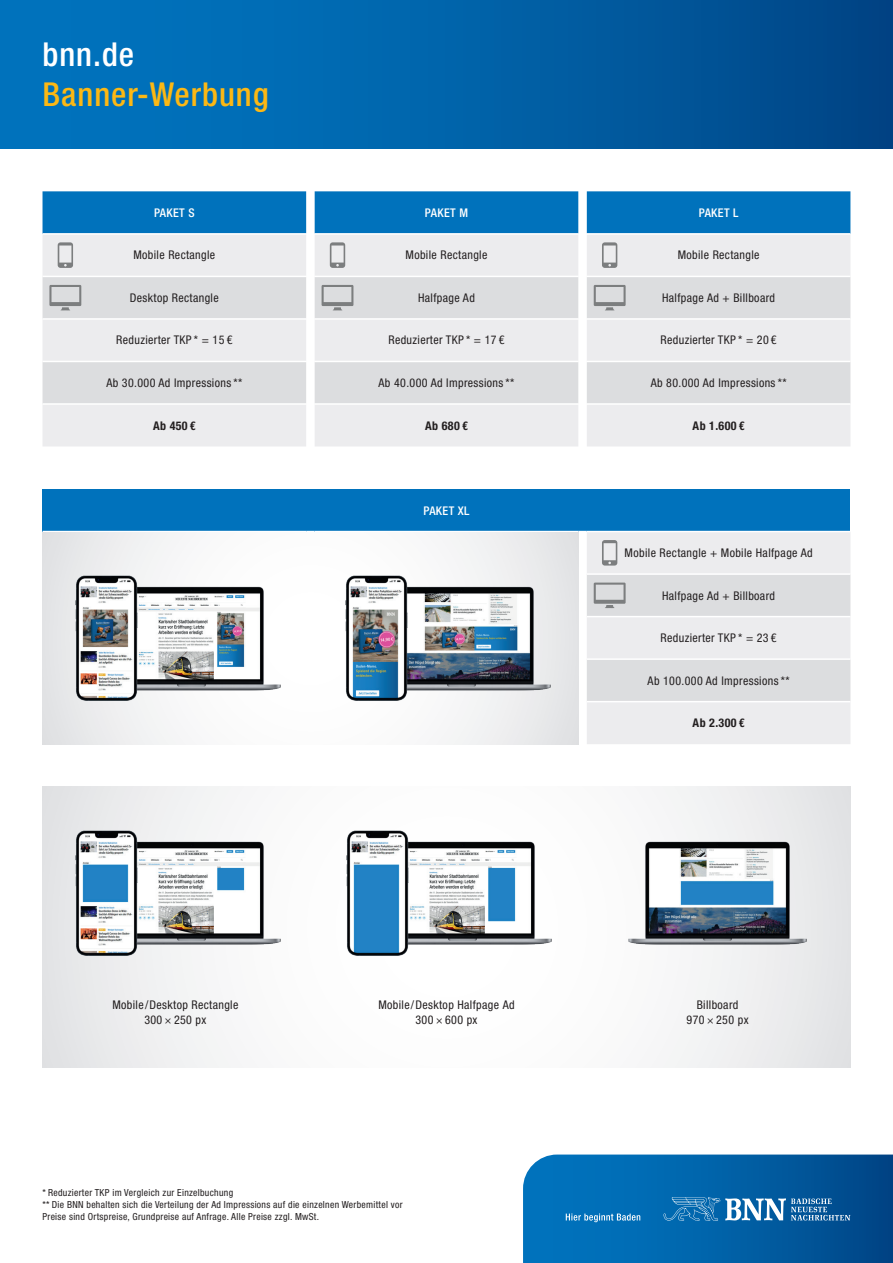
<style>
.page{position:relative;width:893px;height:1263px;background:#fff}
.page>*{position:absolute;margin:0;border:0;box-sizing:border-box;transform-origin:0 0}
.t1{font:500 condensed 33px "Helvetica Neue LT Std";letter-spacing:.03em;color:#fcb814}
.t2{font:500 condensed 33px "Helvetica Neue LT Std";color:#fff}
.t3{font:condensed 12px/15px "Helvetica Neue LT Std";letter-spacing:.03em;color:#231f20;text-align:center}
.t4{font:700 condensed 12px "Helvetica Neue LT Std";letter-spacing:.03em;color:#231f20}
.t5{font:500 condensed 12px "Helvetica Neue LT Std";letter-spacing:.03em;color:#fff}
.t6{font:condensed 9.75px/12px "Helvetica Neue LT Std";letter-spacing:.03em;color:#231f20}
</style>
<div class="page">
<div style="left:0;top:0;width:893px;height:149px;background:linear-gradient(to right,#0079c5,#014889)"></div>
<svg style="left:523px;top:1154px;width:370px;height:109px"></svg>
<svg style="left:43px;top:787px;width:807px;height:280px"></svg>
<img style="left:149px;top:829px;width:138px;height:128px">
<img style="left:420px;top:829px;width:138px;height:128px">
<img style="left:622px;top:829px;width:191px;height:128px">
<img style="left:64px;top:819px;width:85px;height:148px">
<img style="left:335px;top:819px;width:85px;height:148px">
<div style="left:43px;top:235px;width:807px;height:211px;background:#ececee"></div>
<svg style="left:43px;top:277px;width:807px;height:126px;fill:#dcdddf"></svg>
<div style="left:43px;top:191px;width:807px;height:43px;background:#0072bc"></div>
<hr style="left:587px;top:233px;width:263px;height:2px;background:#fff">
<hr style="left:43px;top:276px;width:263px;height:1px;background:#fff">
<hr style="left:315px;top:276px;width:263px;height:1px;background:#fff">
<hr style="left:587px;top:276px;width:263px;height:1px;background:#fff">
<hr style="left:43px;top:318px;width:263px;height:2px;background:#fff">
<svg style="left:306px;top:318px;width:9px;height:2px"></svg>
<hr style="left:315px;top:318px;width:263px;height:2px;background:#fff">
<svg style="left:578px;top:318px;width:9px;height:2px"></svg>
<hr style="left:587px;top:318px;width:263px;height:2px;background:#fff">
<hr style="left:43px;top:361px;width:263px;height:1px;background:#fff">
<hr style="left:315px;top:361px;width:263px;height:1px;background:#fff">
<hr style="left:587px;top:361px;width:263px;height:1px;background:#fff">
<hr style="left:43px;top:403px;width:263px;height:2px;background:#fff">
<svg style="left:306px;top:403px;width:9px;height:2px"></svg>
<hr style="left:315px;top:403px;width:263px;height:2px;background:#fff">
<svg style="left:578px;top:403px;width:9px;height:2px"></svg>
<hr style="left:587px;top:403px;width:263px;height:2px;background:#fff">
<svg style="left:602px;top:242px;width:15px;height:26px"></svg>
<svg style="left:330px;top:242px;width:15px;height:26px"></svg>
<svg style="left:58px;top:242px;width:15px;height:26px"></svg>
<svg style="left:594px;top:285px;width:32px;height:25px"></svg>
<svg style="left:322px;top:285px;width:31px;height:25px"></svg>
<svg style="left:49px;top:285px;width:32px;height:25px"></svg>
<div style="left:43px;top:489px;width:807px;height:42px;background:#0072bc"></div>
<div style="left:587px;top:532px;width:263px;height:212px;background:#ececee"></div>
<hr style="left:587px;top:573px;width:263px;height:2px;background:#fff">
<svg style="left:43px;top:532px;width:535px;height:212px"></svg>
<svg style="left:602px;top:540px;width:15px;height:26px"></svg>
<svg style="left:587px;top:575px;width:263px;height:127px"></svg>
<img style="left:149px;top:574px;width:138px;height:128px">
<img style="left:419px;top:574px;width:138px;height:128px">
<img style="left:64px;top:564px;width:85px;height:149px">
<img style="left:334px;top:564px;width:85px;height:149px">
<h1 class="t2" style="left:43px;top:35px;width:93px">bnn.de</h1>
<h1 class="t1" style="left:43px;top:75px;width:228px">Banner-Werbung</h1>
<p class="t5" style="left:154px;top:205px;width:42px">PAKET S</p>
<p class="t5" style="left:425px;top:205px;width:45px">PAKET M</p>
<p class="t5" style="left:699px;top:205px;width:41px">PAKET L</p>
<p class="t3" style="left:133px;top:248px;width:83px">Mobile Rectangle</p>
<p class="t3" style="left:406px;top:248px;width:83px">Mobile Rectangle</p>
<p class="t3" style="left:678px;top:248px;width:83px">Mobile Rectangle</p>
<p class="t3" style="left:130px;top:290px;width:90px">Desktop Rectangle</p>
<p class="t3" style="left:418px;top:290px;width:58px">Halfpage Ad</p>
<p class="t3" style="left:662px;top:290px;width:114px">Halfpage Ad + Billboard</p>
<p class="t3" style="left:116px;top:333px;width:118px">Reduzierter TKP * = 15 €</p>
<p class="t3" style="left:388px;top:333px;width:118px">Reduzierter TKP * = 17 €</p>
<p class="t3" style="left:661px;top:333px;width:118px">Reduzierter TKP * = 20 €</p>
<p class="t3" style="left:106px;top:375px;width:137px">Ab 30.000 Ad Impressions **</p>
<p class="t3" style="left:379px;top:375px;width:137px">Ab 40.000 Ad Impressions **</p>
<p class="t3" style="left:651px;top:375px;width:137px">Ab 80.000 Ad Impressions **</p>
<p class="t4" style="left:153px;top:418px;width:44px">Ab 450 €</p>
<p class="t4" style="left:425px;top:418px;width:44px">Ab 680 €</p>
<p class="t4" style="left:693px;top:418px;width:53px">Ab 1.600 €</p>
<p class="t5" style="left:423px;top:503px;width:48px">PAKET XL</p>
<p class="t3" style="left:625px;top:545px;width:189px">Mobile Rectangle + Mobile Halfpage Ad</p>
<p class="t3" style="left:662px;top:588px;width:114px">Halfpage Ad + Billboard</p>
<p class="t3" style="left:660px;top:630px;width:118px">Reduzierter TKP * = 23 €</p>
<p class="t3" style="left:648px;top:673px;width:143px">Ab 100.000 Ad Impressions **</p>
<p class="t4" style="left:693px;top:716px;width:53px">Ab 2.300 €</p>
<p class="t3" style="left:112px;top:997px;width:127px">Mobile/Desktop Rectangle<br>300 × 250 px</p>
<p class="t3" style="left:378px;top:997px;width:138px">Mobile/Desktop Halfpage Ad<br>300 × 600 px</p>
<p class="t3" style="left:687px;top:997px;width:64px">Billboard<br>970 × 250 px</p>
<p class="t6" style="left:43px;top:1187px;width:362px">* Reduzierter TKP im Vergleich zur Einzelbuchung<br>** Die BNN behalten sich die Verteilung der Ad Impressions auf die einzelnen Werbemittel vor<br>Preise sind Ortspreise, Grundpreise auf Anfrage. Alle Preise zzgl. MwSt.</p>
</div>
